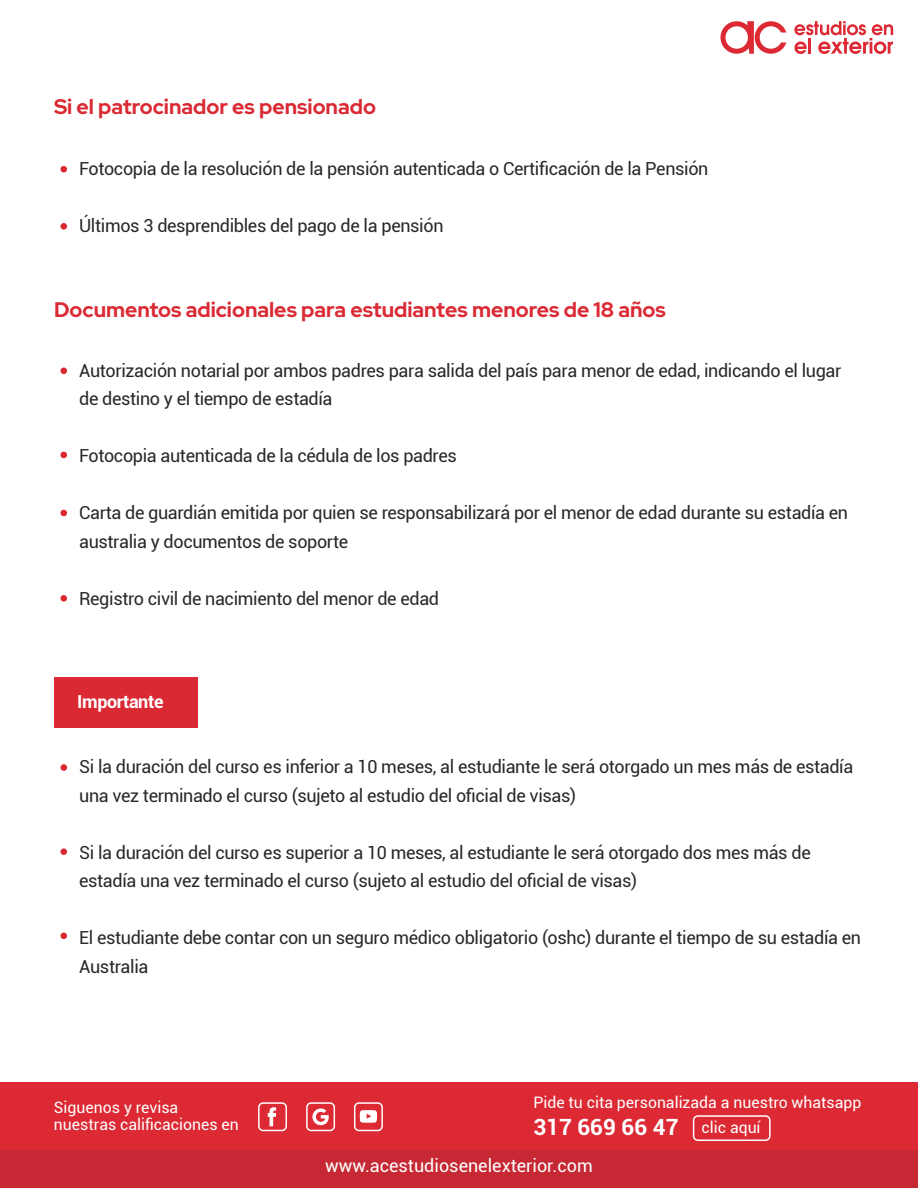
<style>
.page{position:relative;width:918px;height:1188px;background:#fff}
.page>*{position:absolute;margin:0;border:0;box-sizing:border-box;transform-origin:0 0}
.t1{font:700 22.35px "Roboto";color:#fff}
.t2{font:700 21px "Red Hat Display";color:#db2934}
.t3{font:18px/28.5px "Roboto";letter-spacing:-.02em;color:#282827}
.t4{font:18px "Roboto";color:#fff}
.t5{font:700 18px "Roboto";letter-spacing:-.02em;color:#fff}
.t6{font:15.75px/17.1px "Roboto";color:#fff}
.s1{font-weight:400;font-size:15.75px}
</style>
<div class="page">
<div style="left:1px;top:1082px;width:917px;height:106px;background:#dc2933"></div>
<div style="left:1px;top:1150px;width:917px;height:38px;background:#c62933"></div>
<svg style="left:794px;top:21px;width:99px;height:33px"></svg>
<svg style="left:720px;top:21px;width:66px;height:33px"></svg>
<svg style="left:268px;top:1107px;width:8px;height:19px"></svg>
<svg style="left:312px;top:1108px;width:17px;height:18px"></svg>
<div style="left:258px;top:1102px;width:29px;height:29px;border:2px solid #fff;border-radius:4px"></div>
<div style="left:306px;top:1102px;width:29px;height:29px;border:2px solid #fff;border-radius:4px"></div>
<div style="left:354px;top:1102px;width:29px;height:29px;border:2px solid #fff;border-radius:4px"></div>
<div style="left:693px;top:1115px;width:78px;height:26px;border:2px solid #fff;border-radius:4px"></div>
<svg style="left:360px;top:1110px;width:17px;height:13px"></svg>
<div style="left:60px;top:166px;width:7px;height:6px;background:#db2934;border-radius:50%"></div>
<div style="left:60px;top:223px;width:7px;height:7px;background:#db2934;border-radius:50%"></div>
<div style="left:60px;top:368px;width:7px;height:6px;background:#db2934;border-radius:50%"></div>
<div style="left:60px;top:764px;width:7px;height:7px;background:#db2934;border-radius:50%"></div>
<div style="left:60px;top:452px;width:7px;height:6px;background:#db2934;border-radius:50%"></div>
<div style="left:60px;top:848px;width:7px;height:7px;background:#db2934;border-radius:50%"></div>
<div style="left:60px;top:933px;width:7px;height:6px;background:#db2934;border-radius:50%"></div>
<div style="left:60px;top:510px;width:7px;height:6px;background:#db2934;border-radius:50%"></div>
<div style="left:60px;top:595px;width:7px;height:7px;background:#db2934;border-radius:50%"></div>
<div style="left:54px;top:677px;width:144px;height:51px;background:#db2934"></div>
<p class="t2" style="left:54px;top:93px;width:323px">Si el patrocinador es pensionado</p>
<p class="t3" style="left:79px;top:154px;width:631px">Fotocopia de la resolución de la pensión autenticada o Certificación de la Pensión</p>
<p class="t3" style="left:79px;top:211px;width:366px">Últimos 3 desprendibles del pago de la pensión</p>
<p class="t2" style="left:54px;top:295px;width:613px">Documentos adicionales para estudiantes menores de 18 años</p>
<p class="t3" style="left:79px;top:355px;width:764px">Autorización notarial por ambos padres para salida del país para menor de edad, indicando el lugar de destino y el tiempo de estadía</p>
<p class="t3" style="left:79px;top:441px;width:379px">Fotocopia autenticada de la cédula de los padres</p>
<p class="t3" style="left:79px;top:498px;width:771px">Carta de guardián emitida por quien se responsabilizará por el menor de edad durante su estadía en australia y documentos de soporte</p>
<p class="t3" style="left:79px;top:583px;width:362px">Registro civil de nacimiento del menor de edad</p>
<p class="t5" style="left:77px;top:689px;width:88px">Importante</p>
<p class="t3" style="left:79px;top:752px;width:776px">Si la duración del curso es inferior a 10 meses, al estudiante le será otorgado un mes más de estadía una vez terminado el curso (sujeto al estudio del oficial de visas)</p>
<p class="t3" style="left:79px;top:838px;width:733px">Si la duración del curso es superior a 10 meses, al estudiante le será otorgado dos mes más de estadía una vez terminado el curso (sujeto al estudio del oficial de visas)</p>
<p class="t3" style="left:79px;top:923px;width:783px">El estudiante debe contar con un seguro médico obligatorio (oshc) durante el tiempo de su estadía en<br>Australia</p>
<p class="t6" style="left:54px;top:1098px;width:186px">Siguenos y revisa nuestras calificaciones en</p>
<p class="t6" style="left:533px;top:1094px;width:330px">Pide tu cita personalizada a nuestro whatsapp</p>
<p class="t1" style="left:533px;top:1112px;width:229px">317 669 66 47 <span class="s1">clic aquí</span></p>
<p class="t4" style="left:325px;top:1153px;width:269px">www.acestudiosenelexterior.com</p>
</div>
